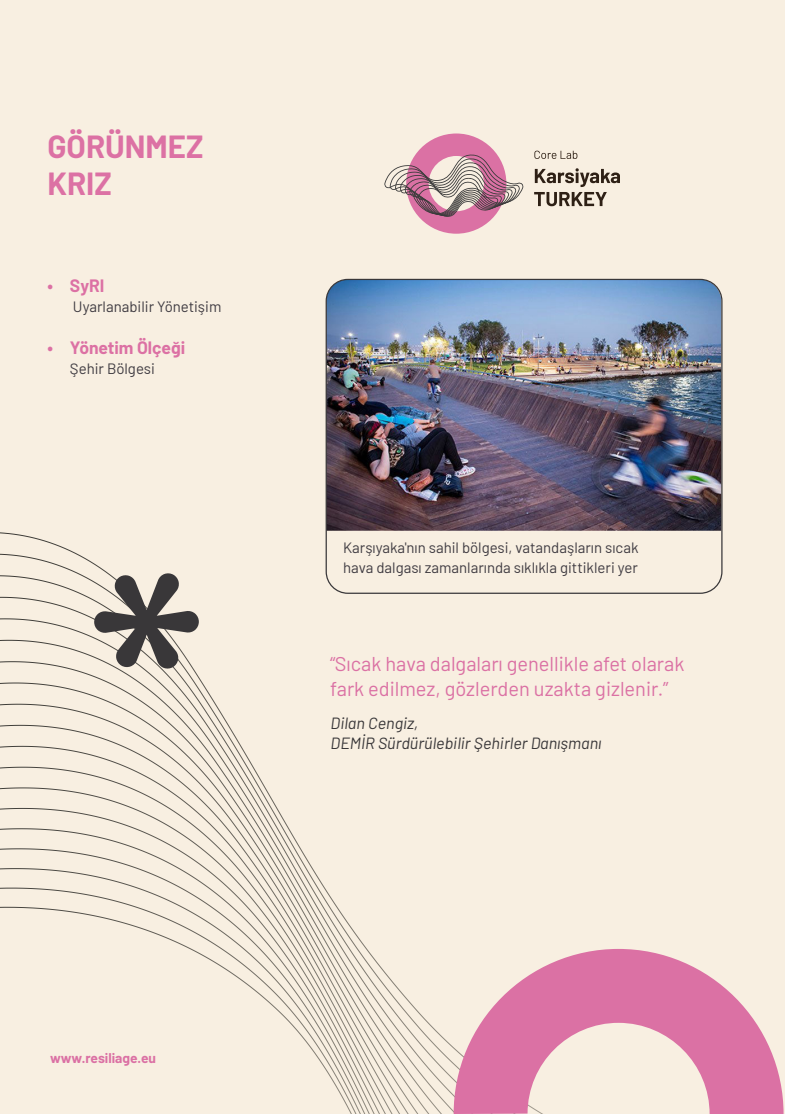
<style>
.page{position:relative;width:785px;height:1114px;background:#f8efe1}
.page>*{position:absolute;margin:0;border:0;box-sizing:border-box;transform-origin:0 0}
.t1{font:700 31.25px/37.5px "Barlow";color:#dc71a4}
.t2{font:20px/25px "Barlow";color:#db71a4}
.t3{font:700 17.5px "Barlow";color:#dc71a4}
.t4{font:italic 16.25px/20px "Barlow";color:#393739}
.t5{font:15px/20px "Barlow";color:#403c42}
.t6{font:700 13.75px "Barlow";color:#db71a4}
</style>
<div class="page">
<svg style="left:534px;top:151px;width:43px;height:8px"></svg>
<svg style="left:534px;top:168px;width:86px;height:38px"></svg>
<svg style="left:384px;top:133px;width:140px;height:101px"></svg>
<svg style="left:0;top:729px;width:249px;height:29px"></svg>
<svg style="left:0;top:758px;width:265px;height:29px"></svg>
<svg style="left:0;top:787px;width:282px;height:29px"></svg>
<svg style="left:0;top:816px;width:299px;height:29px"></svg>
<svg style="left:0;top:845px;width:316px;height:29px"></svg>
<svg style="left:0;top:874px;width:454px;height:240px"></svg>
<svg style="left:454px;top:949px;width:330px;height:165px;fill:#db71a4"></svg>
<svg style="left:94px;top:573px;width:105px;height:96px"></svg>
<img style="left:326px;top:279px;width:395px;height:252px">
<div style="left:326px;top:279px;width:397px;height:315px;border:1px solid #393739;border-radius:22px"></div>
<h1 class="t1" style="left:47px;top:131px;width:158px">GÖRÜNMEZ<br>KRIZ</h1>
<p class="t3" style="left:47px;top:279px;width:59px">ï SyRI</p>
<p class="t5" style="left:73px;top:295px;width:150px">Uyarlanabilir Yönetişim</p>
<p class="t3" style="left:47px;top:341px;width:139px">ï Yönetim Ölçeği</p>
<p class="t5" style="left:70px;top:357px;width:86px">Şehir Bölgesi</p>
<p class="t5" style="left:343px;top:536px;width:297px">Karşıyaka'nın sahil bölgesi, vatandaşların sıcak hava dalgası zamanlarında sıklıkla gittikleri yer</p>
<h2 class="t2" style="left:330px;top:649px;width:356px">“Sıcak hava dalgaları genellikle afet olarak fark edilmez, gözlerden uzakta gizlenir.”</h2>
<p class="t4" style="left:331px;top:715px;width:273px">Dilan Cengiz,<br>DEMİR Sürdürülebilir Şehirler Danışmanı</p>
<p class="t6" style="left:50px;top:1053px;width:108px">www.resiliage.eu</p>
</div>
